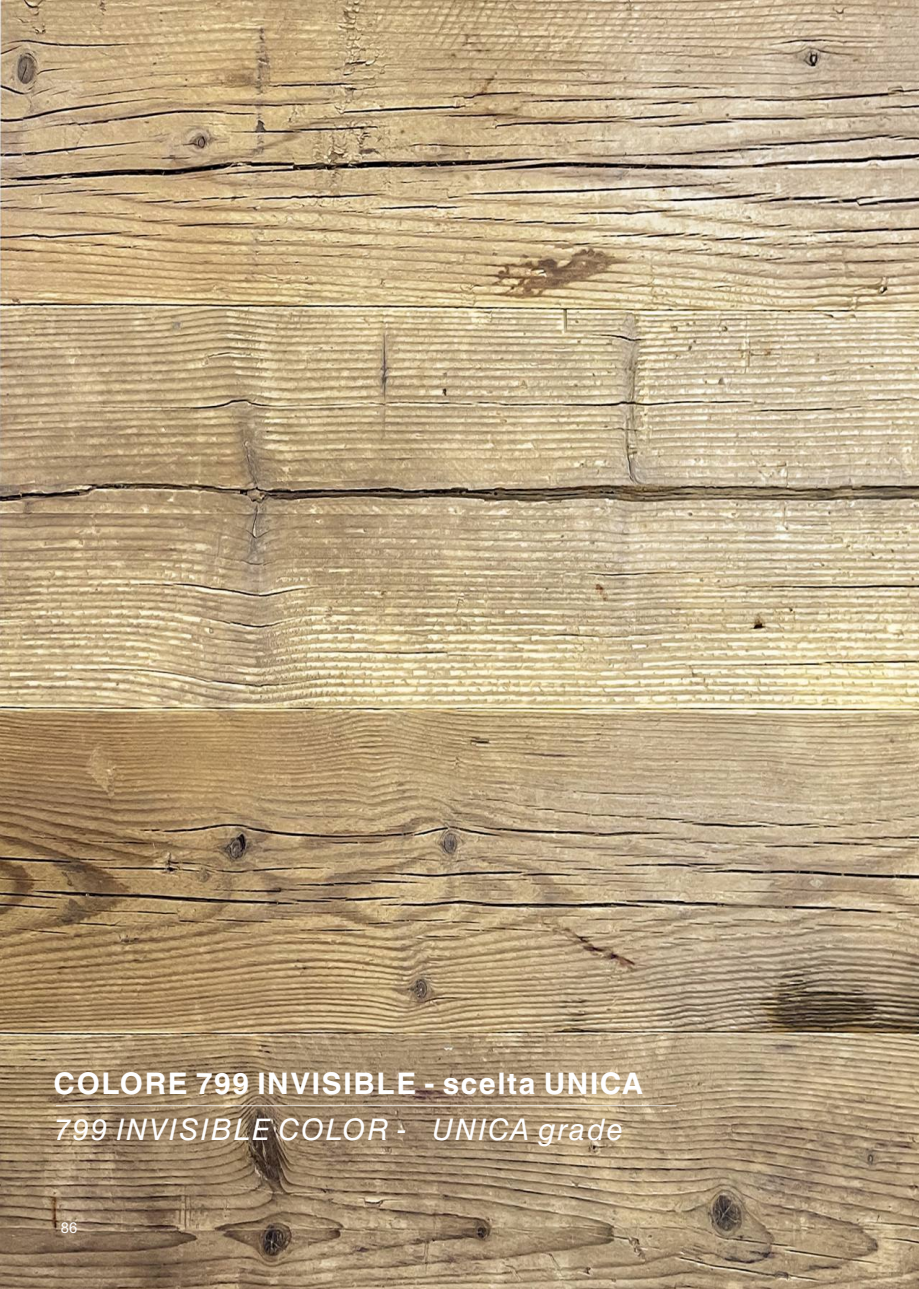
<style>
.page{position:relative;width:919px;height:1289px;background:#fff}
.page>*{position:absolute;margin:0;border:0;box-sizing:border-box;transform-origin:0 0}
.t1{font:700 29.7px "Helvetica LT Std";letter-spacing:.055em;color:#fefefe}
.t2{font:italic 29.7px "Helvetica LT Std";letter-spacing:.055em;color:#fefefe}
.t3{font:14.85px "Arial";color:#fefefe}
</style>
<div class="page">
<img style="left:0;top:0;width:918px;height:1288px">
<hr style="left:56px;top:1104px;width:620px;height:2px;background:#fefefe">
<p class="t1" style="left:54px;top:1072px;width:591px">COLORE 799 INVISIBLE - scelta UNICA</p>
<p class="t2" style="left:55px;top:1118px;width:570px">799 INVISIBLE COLOR - UNICA grade</p>
<p class="t3" style="left:61px;top:1222px;width:18px">86</p>
</div>
